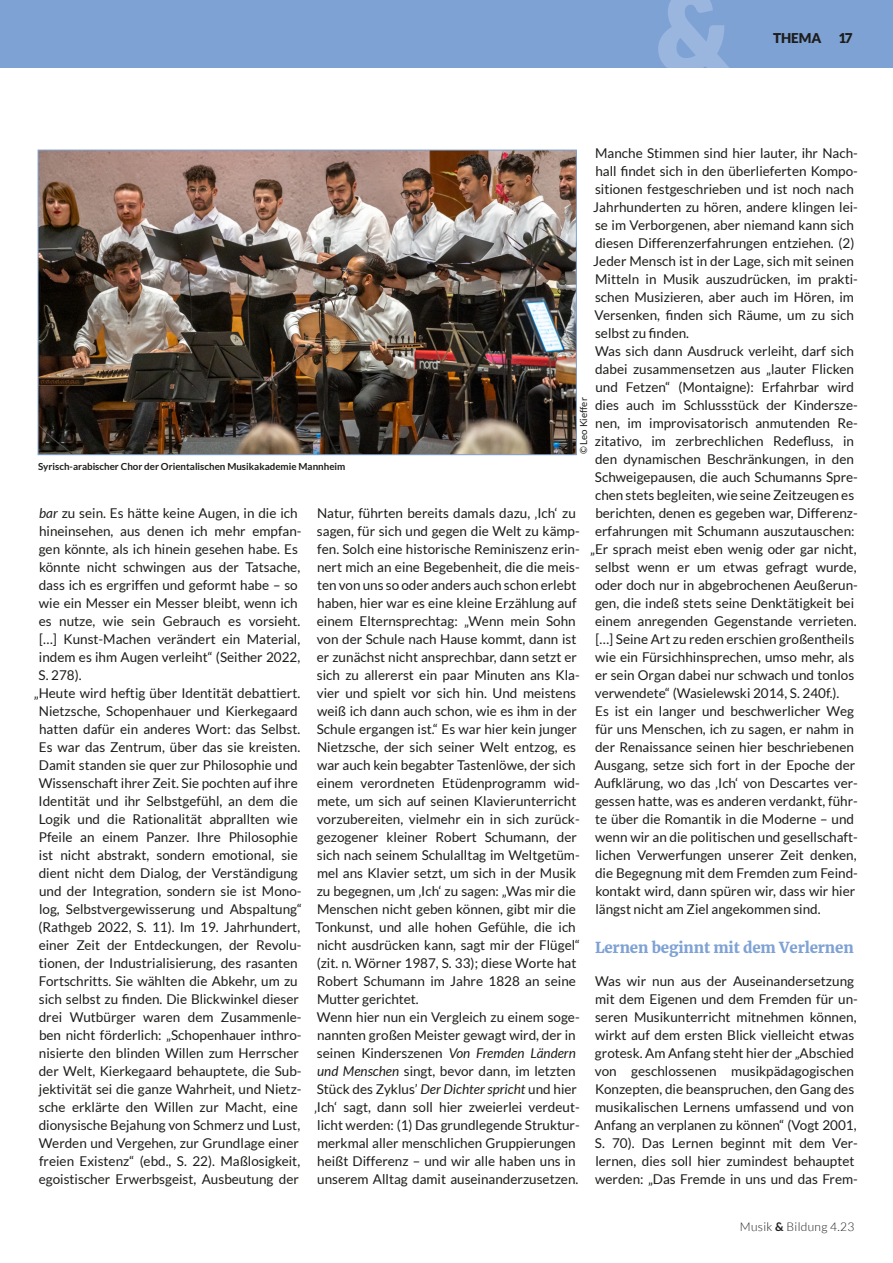
<style>
.page{position:relative;width:893px;height:1263px;background:#fff}
.page>*{position:absolute;margin:0;border:0;box-sizing:border-box;transform-origin:0 0}
.Fließtexte{font:900 15px "Merriweather";letter-spacing:-.01em;color:#7fa2d5}
.Fließtexte-2{font:13.5px/18px "Lato";color:#1d1d1b}
.t1{font:900 13.5px "Lato";color:#1d1d1b}
.t2{font:300 12px "Lato";letter-spacing:.025em;color:#1d1d1b}
.Fließtexte-3{font:700 9.75px "Lato";color:#1d1d1b}
.Fließtexte-4{font:9.75px "Lato";color:#1d1d1b}
.s1{font-style:italic}
.s2{font-weight:700}
</style>
<div class="page">
<div style="left:0;top:0;width:893px;height:68px;background:#7fa2d5"></div>
<svg style="left:658px;top:0;width:71px;height:68px"></svg>
<img style="left:40px;top:152px;width:535px;height:301px">
<div style="left:38px;top:150px;width:539px;height:305px;border:1px solid #7fa2d5"></div>
<p class="t1" style="left:773px;top:30px;width:81px">THEMA 17</p>
<p class="Fließtexte-2" style="left:593px;top:144px;width:266px">Manche Stimmen sind hier lauter, ihr Nach&shy;hall findet sich in den überlieferten Kompo&shy;sitionen festgeschrieben und ist noch nach Jahrhunderten zu hören, andere klingen lei&shy;se im Verborgenen, aber niemand kann sich diesen Differenzerfahrungen entziehen. (2)<br>Jeder Mensch ist in der Lage, sich mit seinen Mitteln in Musik auszudrücken, im prakti&shy;schen Musizieren, aber auch im Hören, im Versenken, finden sich Räume, um zu sich selbst zu finden.</p>
<p class="Fließtexte-2" style="left:595px;top:342px;width:260px">Was sich dann Ausdruck verleiht, darf sich</p>
<p class="Fließtexte-2" style="left:595px;top:360px;width:260px">dabei zusammensetzen aus „lauter Flicken</p>
<p class="Fließtexte-2" style="left:595px;top:378px;width:260px">und Fetzen“ (Montaigne): Erfahrbar wird</p>
<p class="Fließtexte-2" style="left:595px;top:396px;width:264px">dies auch im Schlussstück der Kindersze-</p>
<p class="Fließtexte-2" style="left:595px;top:414px;width:264px">nen, im improvisatorisch anmutenden Re-</p>
<p class="Fließtexte-2" style="left:595px;top:432px;width:261px">zitativo, im zerbrechlichen Redefluss, in</p>
<p class="Fließtexte-2" style="left:595px;top:450px;width:260px">den dynamischen Beschränkungen, in den</p>
<p class="Fließtexte-2" style="left:595px;top:468px;width:264px">Schweigepausen, die auch Schumanns Spre-</p>
<p class="Fließtexte-2" style="left:595px;top:486px;width:261px">chen stets begleiten, wie seine Zeitzeugen es</p>
<p class="Fließtexte-2" style="left:595px;top:504px;width:264px">berichten, denen es gegeben war, Differenz-</p>
<p class="Fließtexte-2" style="left:595px;top:522px;width:261px">erfahrungen mit Schumann auszutauschen:</p>
<p class="Fließtexte-2" style="left:590px;top:540px;width:268px">„Er sprach meist eben wenig oder gar nicht,</p>
<p class="Fließtexte-2" style="left:595px;top:558px;width:263px">selbst wenn er um etwas gefragt wurde,</p>
<p class="Fließtexte-2" style="left:595px;top:576px;width:264px">oder doch nur in abgebrochenen Aeußerun-</p>
<p class="Fließtexte-2" style="left:595px;top:594px;width:261px">gen, die indeß stets seine Denktätigkeit bei</p>
<p class="Fließtexte-2" style="left:595px;top:612px;width:263px">einem anregenden Gegenstande verrieten.</p>
<p class="Fließtexte-2" style="left:595px;top:630px;width:260px">[…] Seine Art zu reden erschien großentheils</p>
<p class="Fließtexte-2" style="left:595px;top:648px;width:260px">wie ein Fürsichhinsprechen, umso mehr, als</p>
<p class="Fließtexte-2" style="left:595px;top:666px;width:261px">er sein Organ dabei nur schwach und tonlos</p>
<p class="Fließtexte-2" style="left:595px;top:684px;width:246px">verwendete“ (Wasielewski 2014, S. 240f.).</p>
<p class="Fließtexte-2" style="left:594px;top:702px;width:265px">Es ist ein langer und beschwerlicher Weg für uns Menschen, ich zu sagen, er nahm in der Renaissance seinen hier beschriebenen Ausgang, setze sich fort in der Epoche der Aufklärung, wo das ‚Ich‘ von Descartes ver&shy;gessen hatte, was es anderen verdankt, führ&shy;te über die Romantik in die Moderne – und wenn wir an die politischen und gesellschaft&shy;lichen Verwerfungen unserer Zeit denken, die Begegnung mit dem Fremden zum Feind&shy;kontakt wird, dann spüren wir, dass wir hier längst nicht am Ziel angekommen sind.</p>
<p class="Fließtexte" style="left:595px;top:937px;width:260px">Lernen beginnt mit dem Verlernen</p>
<p class="Fließtexte-2" style="left:594px;top:972px;width:265px">Was wir nun aus der Auseinandersetzung mit dem Eigenen und dem Fremden für un&shy;seren Musikunterricht mitnehmen können, wirkt auf dem ersten Blick vielleicht etwas grotesk. Am Anfang steht hier der „Abschied von geschlossenen musikpädagogischen Konzepten, die beanspruchen, den Gang des musikalischen Lernens umfassend und von Anfang an verplanen zu können“ (Vogt 2001, S. 70). Das Lernen beginnt mit dem Ver&shy;lernen, dies soll hier zumindest behauptet werden: „Das Fremde in uns und das Frem-</p>
<p class="Fließtexte-4" style="left:578px;top:454px;width:58px;rotate:-90deg">© Leo Kieffer</p>
<p class="Fließtexte-3" style="left:38px;top:461px;width:309px">Syrisch-arabischer Chor der Orientalischen Musikakademie Mannheim</p>
<p class="Fließtexte-2" style="left:316px;top:504px;width:266px">Natur, führten bereits damals dazu, ‚Ich‘ zu sagen, für sich und gegen die Welt zu kämp&shy;fen. Solch eine historische Reminiszenz erin&shy;nert mich an eine Begebenheit, die die meis&shy;ten von uns so oder anders auch schon erlebt haben, hier war es eine kleine Erzählung auf einem Elternsprechtag: „Wenn mein Sohn von der Schule nach Hause kommt, dann ist er zunächst nicht ansprechbar, dann setzt er sich zu allererst ein paar Minuten ans Kla&shy;vier und spielt vor sich hin. Und meistens weiß ich dann auch schon, wie es ihm in der Schule ergangen ist.“ Es war hier kein junger Nietzsche, der sich seiner Welt entzog, es war auch kein begabter Tastenlöwe, der sich einem verordneten Etüdenprogramm wid&shy;mete, um sich auf seinen Klavierunterricht vorzubereiten, vielmehr ein in sich zurück&shy;gezogener kleiner Robert Schumann, der sich nach seinem Schulalltag im Weltgetüm&shy;mel ans Klavier setzt, um sich in der Musik zu begegnen, um ‚Ich‘ zu sagen: „Was mir die Menschen nicht geben können, gibt mir die Tonkunst, und alle hohen Gefühle, die ich nicht ausdrücken kann, sagt mir der Flügel“ (zit. n. Wörner 1987, S. 33); diese Worte hat Robert Schumann im Jahre 1828 an seine Mutter gerichtet.</p>
<p class="Fließtexte-2" style="left:314px;top:1008px;width:267px">Wenn hier nun ein Vergleich zu einem soge&shy;nannten großen Meister gewagt wird, der in seinen Kinderszenen <span class="s1">Von Fremden Ländern und Menschen</span> singt, bevor dann, im letzten Stück des Zyklus’ <span class="s1">Der Dichter spricht</span> und hier ‚Ich‘ sagt, dann soll hier zweierlei verdeut&shy;licht werden: (1) Das grundlegende Struktur&shy;merkmal aller menschlichen Gruppierungen heißt Differenz – und wir alle haben uns in unserem Alltag damit auseinanderzusetzen.</p>
<p class="Fließtexte-2" style="left:39px;top:504px;width:264px"><span class="s1">bar</span> zu sein. Es hätte keine Augen, in die ich hineinsehen, aus denen ich mehr empfan&shy;gen könnte, als ich hinein gesehen habe. Es könnte nicht schwingen aus der Tatsache, dass ich es ergriffen und geformt habe – so wie ein Messer ein Messer bleibt, wenn ich es nutze, wie sein Gebrauch es vorsieht. […] Kunst-Machen verändert ein Material, indem es ihm Augen verleiht“ (Seither 2022, S. 278).</p>
<p class="Fließtexte-2" style="left:34px;top:684px;width:270px;text-align:center">„Heute wird heftig über Identität debattiert.<br>Nietzsche, Schopenhauer und Kierkegaard hatten dafür ein anderes Wort: das Selbst.<br>Es war das Zentrum, über das sie kreisten.<br>Damit standen sie quer zur Philosophie und Wissenschaft ihrer Zeit. Sie pochten auf ihre Identität und ihr Selbstgefühl, an dem die Logik und die Rationalität abprallten wie Pfeile an einem Panzer. Ihre Philosophie ist nicht abstrakt, sondern emotional, sie dient nicht dem Dialog, der Verständigung und der Integration, sondern sie ist Mono&shy;log, Selbstvergewisserung und Abspaltung“ (Rathgeb 2022, S. 11). Im 19. Jahrhundert, einer Zeit der Entdeckungen, der Revolu&shy;tionen, der Industrialisierung, des rasanten Fortschritts. Sie wählten die Abkehr, um zu sich selbst zu finden. Die Blickwinkel dieser drei Wutbürger waren dem Zusammenle&shy;ben nicht förderlich: „Schopenhauer inthro&shy;nisierte den blinden Willen zum Herrscher der Welt, Kierkegaard behauptete, die Sub&shy;jektivität sei die ganze Wahrheit, und Nietz&shy;sche erklärte den Willen zur Macht, eine dionysische Bejahung von Schmerz und Lust, Werden und Vergehen, zur Grundlage einer freien Existenz“ (ebd., S. 22). Maßlosigkeit, egoistischer Erwerbsgeist, Ausbeutung der</p>
<p class="t2" style="left:740px;top:1220px;width:116px">Musik <span class="s2">&amp;</span> Bildung 4.23</p>
</div>
